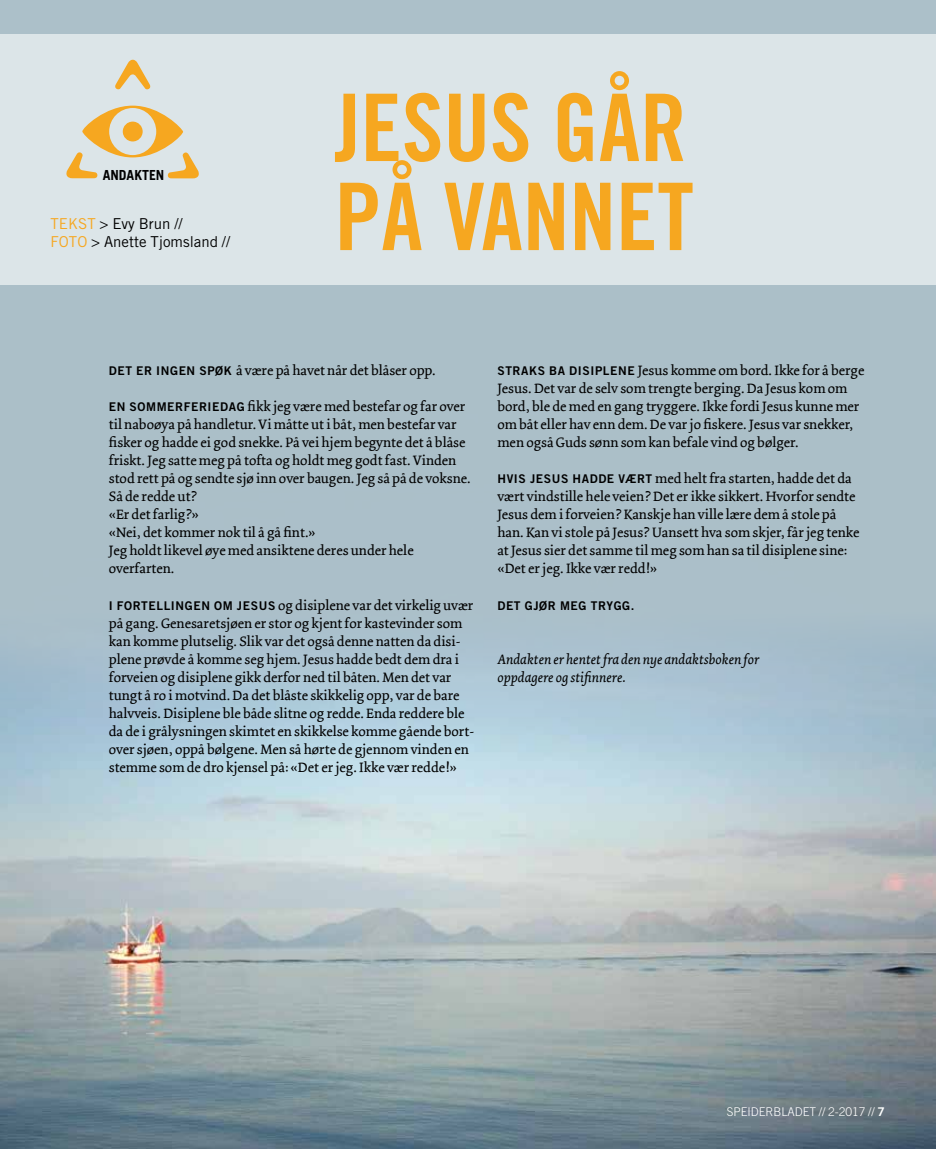
<style>
.page{position:relative;width:936px;height:1149px;background:#fff}
.page>*{position:absolute;margin:0;border:0;box-sizing:border-box;transform-origin:0 0}
.t1{font:93.15px/88.9px "Trade Gothic LT Std Bd Cn 20";color:#f6a720}
.t2{font:15px/18px "Trade Gothic LT Std";color:#000}
.t3{font:14.25px/18px "Dolly";color:#000}
.t4{font:italic 14.25px/18px "Dolly";color:#000}
.t5{font:700 13.8px "Trade Gothic LT Std";color:#000}
.t6{font:300 12px "Trade Gothic LT Std";color:#fff}
.t7{font:12px "Trade Gothic LT Std Bd 2";letter-spacing:.05em;color:#000}
.s1{color:#f6a720}
.s2{font-family:"Trade Gothic LT Std Bd 2";font-size:12px}
.s3{font-family:"Trade Gothic LT Std Bd 2";font-weight:400}
</style>
<div class="page">
<div style="left:1px;top:0;width:934px;height:969px;background:#acc0c9"></div>
<img style="left:1px;top:646px;width:934px;height:502px">
<div style="left:0;top:34px;width:935px;height:251px;background:#dce5e8"></div>
<svg style="left:115px;top:59px;width:36px;height:31px"></svg>
<svg style="left:66px;top:106px;width:133px;height:72px"></svg>
<div style="left:123px;top:121px;width:20px;height:20px;background:#f6a720;border-radius:50%"></div>
<p class="t5" style="left:103px;top:167px;width:63px">ANDAKTEN</p>
<p class="t2" style="left:51px;top:214px;width:181px"><span class="s1">TEKST</span> &gt; Evy Brun //<br><span class="s1">FOTO</span> &gt; Anette Tjomsland //</p>
<h1 class="t1" style="left:334px;top:83px;width:360px">JESUS GÅR<br>PÅ VANNET</h1>
<p class="t3" style="left:109px;top:362px;width:328px"><span class="s2">DET ER INGEN SPØK</span> å være på havet når det blåser opp.</p>
<p class="t3" style="left:109px;top:398px;width:363px"><span class="s2">EN SOMMERFERIEDAG</span> fikk jeg være med bestefar og far over til naboøya på handletur. Vi måtte ut i båt, men bestefar var fisker og hadde ei god snekke. På vei hjem begynte det å blåse friskt. Jeg satte meg på tofta og holdt meg godt fast. Vinden stod rett på og sendte sjø inn over baugen. Jeg så på de voksne.<br>Så de redde ut?<br>«Er det farlig?»<br>«Nei, det kommer nok til å gå fint.»<br>Jeg holdt likevel øye med ansiktene deres under hele overfarten.</p>
<p class="t3" style="left:109px;top:596px;width:367px"><span class="s2">I FORTELLINGEN OM JESUS</span> og disiplene var det virkelig uvær på gang. Genesaretsjøen er stor og kjent for kastevinder som kan komme plutselig. Slik var det også denne natten da disi&shy;plene prøvde å komme seg hjem. Jesus hadde bedt dem dra i forveien og disiplene gikk derfor ned til båten. Men det var tungt å ro i motvind. Da det blåste skikkelig opp, var de bare halvveis. Disiplene ble både slitne og redde. Enda reddere ble da de i grålysningen skimtet en skikkelse komme gående bort&shy;over sjøen, oppå bølgene. Men så hørte de gjennom vinden en stemme som de dro kjensel på: «Det er jeg. Ikke vær redde!»</p>
<p class="t3" style="left:497px;top:362px;width:368px"><span class="s2">STRAKS BA DISIPLENE</span> Jesus komme om bord. Ikke for å berge Jesus. Det var de selv som trengte berging. Da Jesus kom om bord, ble de med en gang tryggere. Ikke fordi Jesus kunne mer om båt eller hav enn dem. De var jo fiskere. Jesus var snekker, men også Guds sønn som kan befale vind og bølger.</p>
<p class="t3" style="left:497px;top:470px;width:363px"><span class="s2">HVIS JESUS HADDE VÆRT</span> med helt fra starten, hadde det da vært vindstille hele veien? Det er ikke sikkert. Hvorfor sendte Jesus dem i forveien? Kanskje han ville lære dem å stole på han. Kan vi stole på Jesus? Uansett hva som skjer, får jeg tenke at Jesus sier det samme til meg som han sa til disiplene sine: «Det er jeg. Ikke vær redd!»</p>
<p class="t7" style="left:497px;top:597px;width:139px">DET GJØR MEG TRYGG.</p>
<p class="t4" style="left:497px;top:650px;width:263px">Andakten er hentet fra den nye andaktsboken for oppdagere og stifinnere.</p>
<p class="t6" style="left:726px;top:1103px;width:160px">SPEIDERBLADET // 2-2017 // <span class="s3">7</span></p>
</div>
